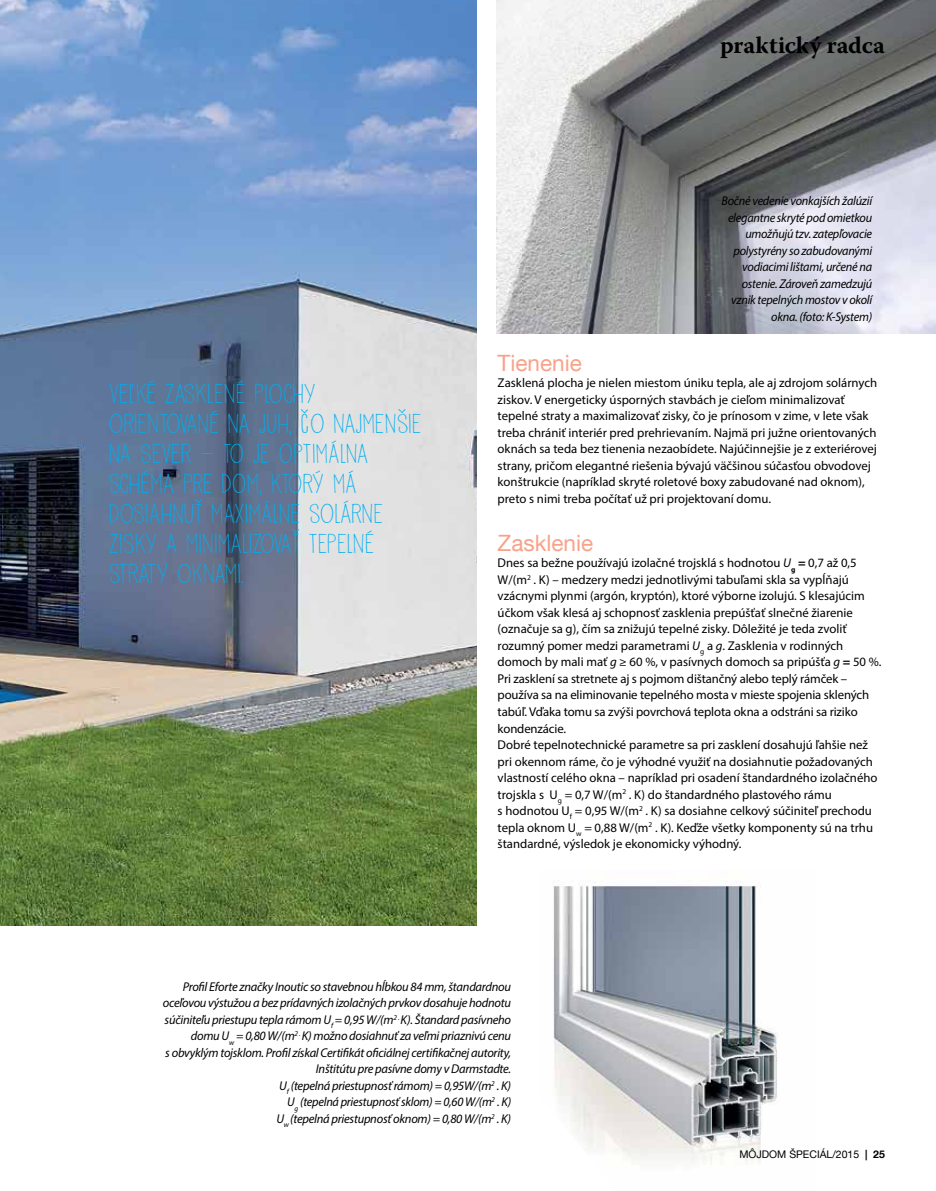
<style>
.page{position:relative;width:936px;height:1191px;background:#fff}
.page>*{position:absolute;margin:0;border:0;box-sizing:border-box;transform-origin:0 0}
.t1{font:24px/30px "DK Pisang";color:#00aeef}
.t2{font:700 24px "Warnock Pro";color:#000}
.t3{font:22.5px "Helvetica Neue LT Com";color:#f8a28a}
.t4{font:12.75px/16.5px "Myriad Pro";color:#000}
.t5{font:italic 12.75px/16.5px "Myriad Pro";letter-spacing:-.02em;color:#000;text-align:right}
.t6{font:italic 12.75px/16.5px "Myriad Pro";letter-spacing:-.02em;color:#000;text-align:right;scale:.96 1}
.t7{font:10.5px "Helvetica Neue LT Com";color:#000}
.s1{font-style:italic}
.s2{font-weight:700}
</style>
<div class="page">
<img style="left:0;top:0;width:476px;height:925px">
<img style="left:553px;top:880px;width:225px;height:285px">
<img style="left:496px;top:0;width:439px;height:333px">
<h1 class="t2" style="left:720px;top:31px;width:166px">praktický radca</h1>
<h1 class="t1" style="left:109px;top:379px;width:314px">VEĽKÉ ZASKLENÉ PLOCHY<br>ORIENTOVANÉ NA JUH, ČO NAJMENŠIE<br>NA SEVER - TO JE OPTIMÁLNA<br>SCHÉMA PRE DOM, KTORÝ MÁ<br>DOSIAHNUŤ MAXIMÁLNE SOLÁRNE<br>ZISKY A MINIMALIZOVAŤ TEPELNÉ<br>STRATY OKNAMI.</h1>
<p class="t6" style="left:721px;top:192px;width:158px">Bočné vedenie vonkajších žalúzií elegantne skryté pod omietkou umožňujú tzv. zatepľovacie polystyrény so zabudovanými vodiacimi lištami, určené na ostenie. Zároveň zamedzujú vznik tepelných mostov v okolí okna. (foto: K-System)</p>
<h2 class="t3" style="left:497px;top:349px;width:86px">Tienenie</h2>
<p class="t4" style="left:497px;top:375px;width:381px">Zasklená plocha je nielen miestom úniku tepla, ale aj zdrojom solárnych ziskov. V energeticky úsporných stavbách je cieľom minimalizovať tepelné straty a maximalizovať zisky, čo je prínosom v zime, v lete však treba chrániť interiér pred prehrievaním. Najmä pri južne orientovaných oknách sa teda bez tienenia nezaobídete. Najúčinnejšie je z exteriérovej strany, pričom elegantné riešenia bývajú väčšinou súčasťou obvodovej konštrukcie (napríklad skryté roletové boxy zabudované nad oknom), preto s nimi treba počítať už pri projektovaní domu.</p>
<h2 class="t3" style="left:497px;top:529px;width:97px">Zasklenie</h2>
<p class="t4" style="left:497px;top:555px;width:385px">Dnes sa bežne používajú izolačné trojsklá s hodnotou <span class="s1">U</span><sub>g</sub> <span class="s2">=</span> 0,7 až 0,5<br>W/(m<sup>2</sup> . K) – medzery medzi jednotlivými tabuľami skla sa vypĺňajú vzácnymi plynmi (argón, kryptón), ktoré výborne izolujú. S klesajúcim účkom však klesá aj schopnosť zasklenia prepúšťať slnečné žiarenie (označuje sa g), čím sa znižujú tepelné zisky. Dôležité je teda zvoliť rozumný pomer medzi parametrami <span class="s1">U</span><sub>g</sub> a <span class="s1">g</span>. Zasklenia v rodinných domoch by mali mať <span class="s1">g</span> ≥ 60 %, v pasívnych domoch sa pripúšťa <span class="s1">g</span> <span class="s2">=</span> 50 %.<br>Pri zasklení sa stretnete aj s pojmom dištančný alebo teplý rámček – používa sa na eliminovanie tepelného mosta v mieste spojenia sklených tabúľ. Vďaka tomu sa zvýši povrchová teplota okna a odstráni sa riziko kondenzácie.<br>Dobré tepelnotechnické parametre sa pri zasklení dosahujú ľahšie než pri okennom ráme, čo je výhodné využiť na dosiahnutie požadovaných vlastností celého okna – napríklad pri osadení štandardného izolačného trojskla s U <sub>g</sub> = 0,7 W/(m<sup>2</sup> . K) do štandardného plastového rámu<br>s hodnotou U <sub>f</sub> = 0,95 W/(m<sup>2</sup> . K) sa dosiahne celkový súčiniteľ prechodu tepla oknom U <sub>w</sub> = 0,88 W/(m<sup>2</sup> . K). Keďže všetky komponenty sú na trhu štandardné, výsledok je ekonomicky výhodný.</p>
<p class="t5" style="left:163px;top:978px;width:350px">Profil Eforte značky Inoutic so stavebnou hĺbkou 84 mm, štandardnou oceľovou výstužou a bez prídavných izolačných prvkov dosahuje hodnotu súčiniteľu priestupu tepla rámom U<sub>f</sub> = 0,95 W/(m<sup>2</sup> <sup>.</sup> K). Štandard pasívneho domu U<sub>w</sub> = 0,80 W/(m<sup>2</sup> <sup>.</sup> K) možno dosiahnuť za veľmi priaznivú cenu<br>s obvyklým tojsklom. Profil získal Certifikát oficiálnej certifikačnej autority, Inštitútu pre pasívne domy v Darmstadte.<br>U<sub>f</sub> (tepelná priestupnosť rámom) = 0,95W/(m<sup>2</sup> . K)<br>U<sub>g</sub> (tepelná priestupnosť sklom) = 0,60 W/(m<sup>2</sup> . K)<br>U<sub>w</sub> (tepelná priestupnosť oknom) = 0,80 W/(m<sup>2</sup> . K)</p>
<p class="t7" style="left:739px;top:1147px;width:147px">môjdom Špeciál/2015 <span class="s2">| 25</span></p>
</div>
